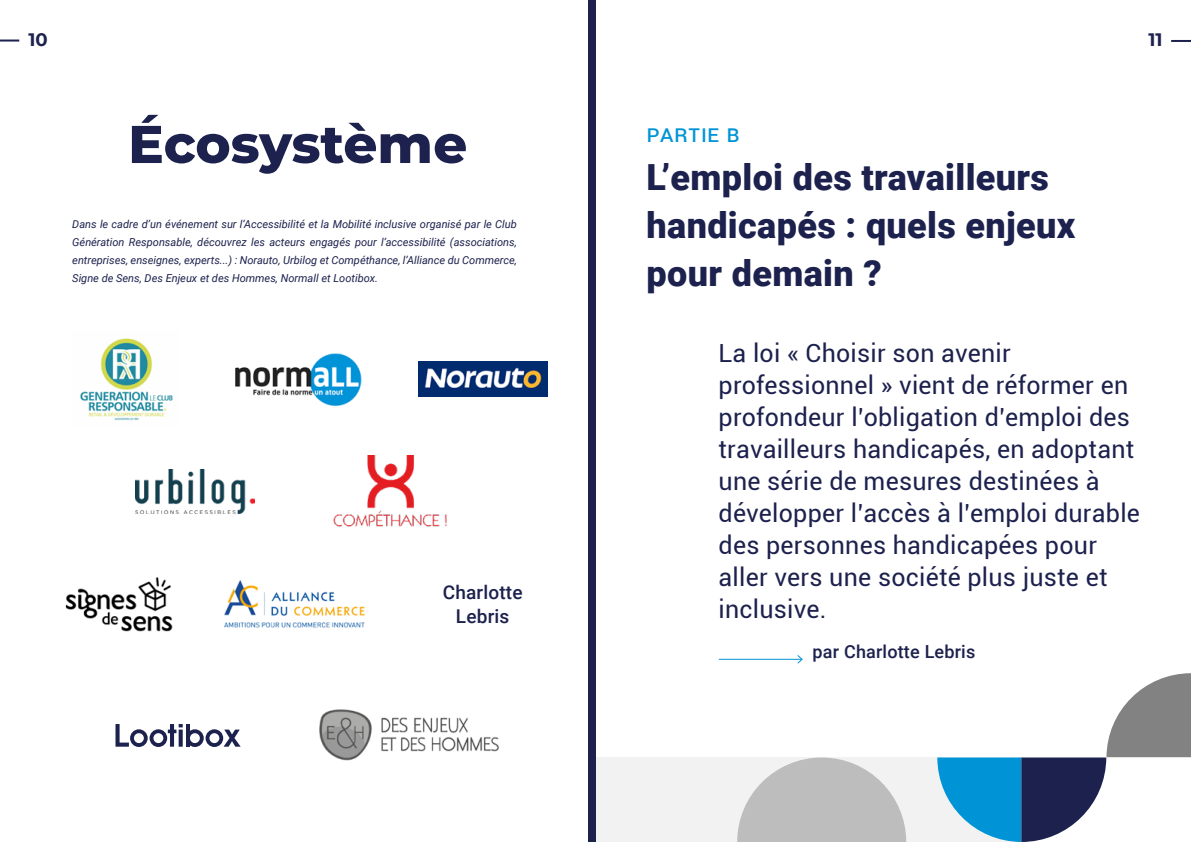
<style>
.page{position:relative;width:1191px;height:842px;background:#fff}
.page>*{position:absolute;margin:0;border:0;box-sizing:border-box;transform-origin:0 0}
.t1{font:800 53px "Montserrat";color:#1c214d}
.t2{font:900 36px/48px "Roboto";letter-spacing:.01em;color:#1c214d}
.t3{font:25px/32px "Roboto";letter-spacing:.01em;color:#1c214d}
.t4{font:24px "Roboto";color:#0094d6}
.t5{font:500 19px/24px "Roboto";letter-spacing:.01em;color:#1c214d;text-align:center}
.t6{font:500 18px "Roboto";letter-spacing:.01em;color:#1c214d}
.t7{font:700 18px "Montserrat";color:#1c214d}
.t8{font:italic 11px/18px "Roboto";color:#1c214d;text-align:justify}
</style>
<div class="page">
<svg style="left:0;top:40px;width:19px;height:2px"></svg>
<hr style="left:1171px;top:40px;width:20px;height:2px;background:#1c214d">
<div style="left:595px;top:757px;width:427px;height:85px;background:#f2f2f2"></div>
<svg style="left:737px;top:757px;width:169px;height:85px"></svg>
<svg style="left:937px;top:673px;width:254px;height:169px"></svg>
<hr style="left:719px;top:659px;width:83px;height:1px;background:#0094d6">
<svg style="left:796px;top:655px;width:7px;height:9px"></svg>
<img style="left:418px;top:361px;width:130px;height:36px">
<img style="left:65px;top:577px;width:108px;height:55px">
<img style="left:135px;top:470px;width:120px;height:44px">
<svg style="left:115px;top:724px;width:126px;height:23px"></svg>
<hr style="left:186px;top:724px;width:4px;height:23px;background:#1c214d">
<img style="left:224px;top:580px;width:141px;height:48px">
<img style="left:80px;top:338px;width:93px;height:83px">
<img style="left:235px;top:353px;width:127px;height:53px">
<img style="left:319px;top:709px;width:180px;height:52px">
<img style="left:333px;top:455px;width:114px;height:72px">
<div style="left:588px;top:0;width:7px;height:842px;background:#1c214d"></div>
<h3 class="t7" style="left:28px;top:26px;width:21px">10</h3>
<h3 class="t7" style="left:1148px;top:26px;width:16px">11</h3>
<h1 class="t1" style="left:128px;top:105px;width:340px">Écosystème</h1>
<p class="t8" style="left:72px;top:214px;width:446px">Dans le cadre d’un événement sur l’Accessibilité et la Mobilité inclusive organisé par le Club Génération Responsable, découvrez les acteurs engagés pour l’accessibilité (associations, entreprises, enseignes, experts...) : Norauto, Urbilog et Compéthance, l’Alliance du Commerce, Signe de Sens, Des Enjeux et des Hommes, Normall et Lootibox.</p>
<h3 class="t5" style="left:443px;top:580px;width:81px">Charlotte<br>Lebris</h3>
<h3 class="t4" style="left:646px;top:117px;width:95px">Partie B</h3>
<h2 class="t2" style="left:646px;top:152px;width:430px">L’emploi des travailleurs handicapés : quels enjeux pour demain ?</h2>
<p class="t3" style="left:718px;top:336px;width:423px">La loi « Choisir son avenir professionnel » vient de réformer en profondeur l’obligation d’emploi des travailleurs handicapés, en adoptant une série de mesures destinées à développer l’accès à l’emploi durable des personnes handicapées pour aller vers une société plus juste et inclusive.</p>
<h3 class="t6" style="left:812px;top:639px;width:164px">par Charlotte Lebris</h3>
</div>
